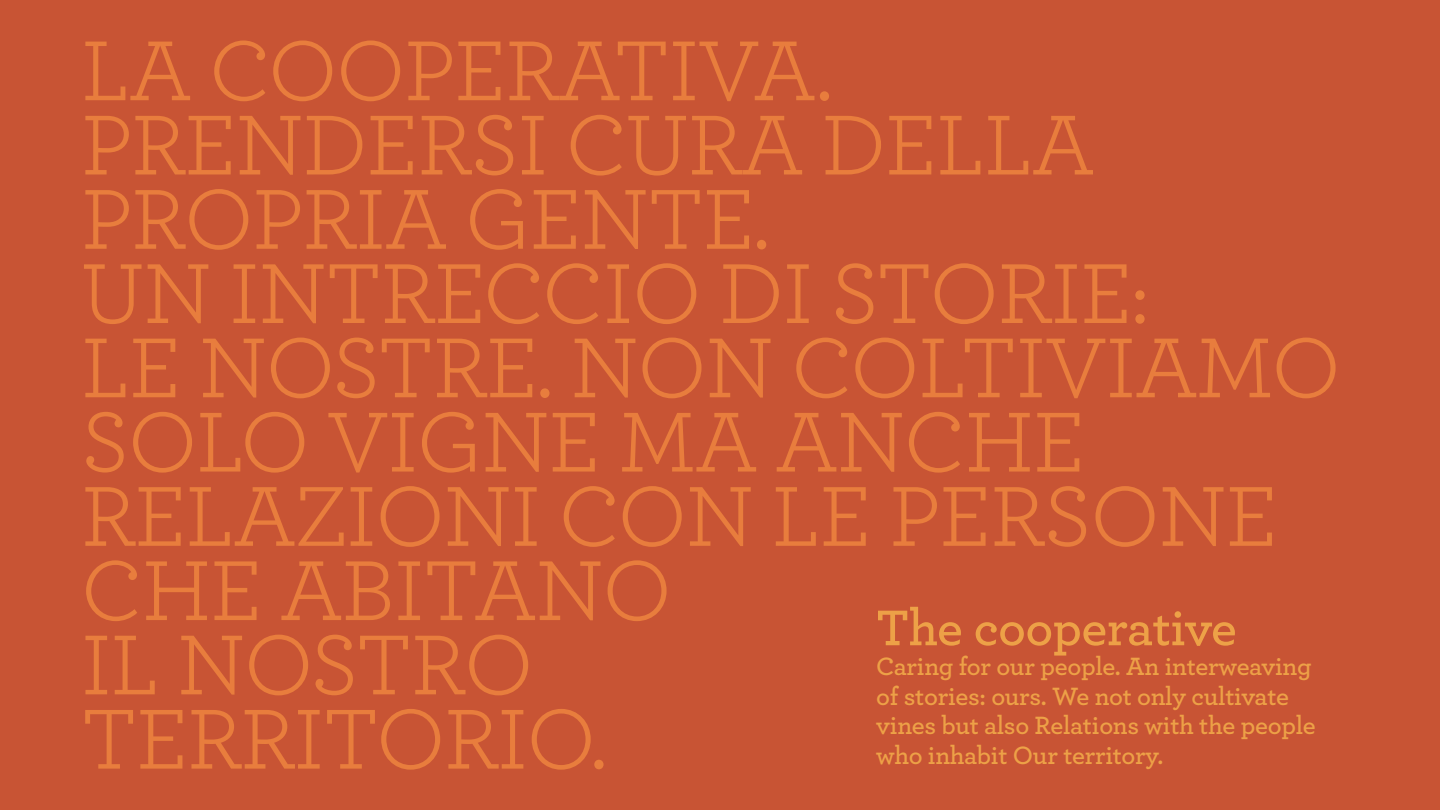
<style>
.page{position:relative;width:1440px;height:810px;background:#c85434}
.page>*{position:absolute;margin:0;border:0;box-sizing:border-box;transform-origin:0 0}
.t1{font:89.18px/74.2px "Archer";letter-spacing:-.02em;color:#e87d3d}
.t2{font:600 52.57px "Archer";letter-spacing:-.01em;color:#eda147}
.t3{font:600 26.33px/29.7px "Archer";letter-spacing:-.01em;color:#eda147}
</style>
<div class="page">
<p class="t1" style="left:81px;top:29px;width:1262px">LA COOPERATIVA.<br>PRENDERSI CURA DELLA<br>PROPRIA GENTE.<br>UN INTRECCIO DI STORIE:<br>LE NOSTRE. NON COLTIVIAMO<br>SOLO VIGNE MA ANCHE<br>RELAZIONI CON LE PERSONE<br>CHE ABITANO<br>IL NOSTRO<br>TERRITORIO.</p>
<p class="t2" style="left:876px;top:588px;width:362px">The cooperative</p>
<p class="t3" style="left:876px;top:650px;width:441px">Caring for our people. An interweaving of stories: ours. We not only cultivate vines but also Relations with the people who inhabit Our territory.</p>
</div>
